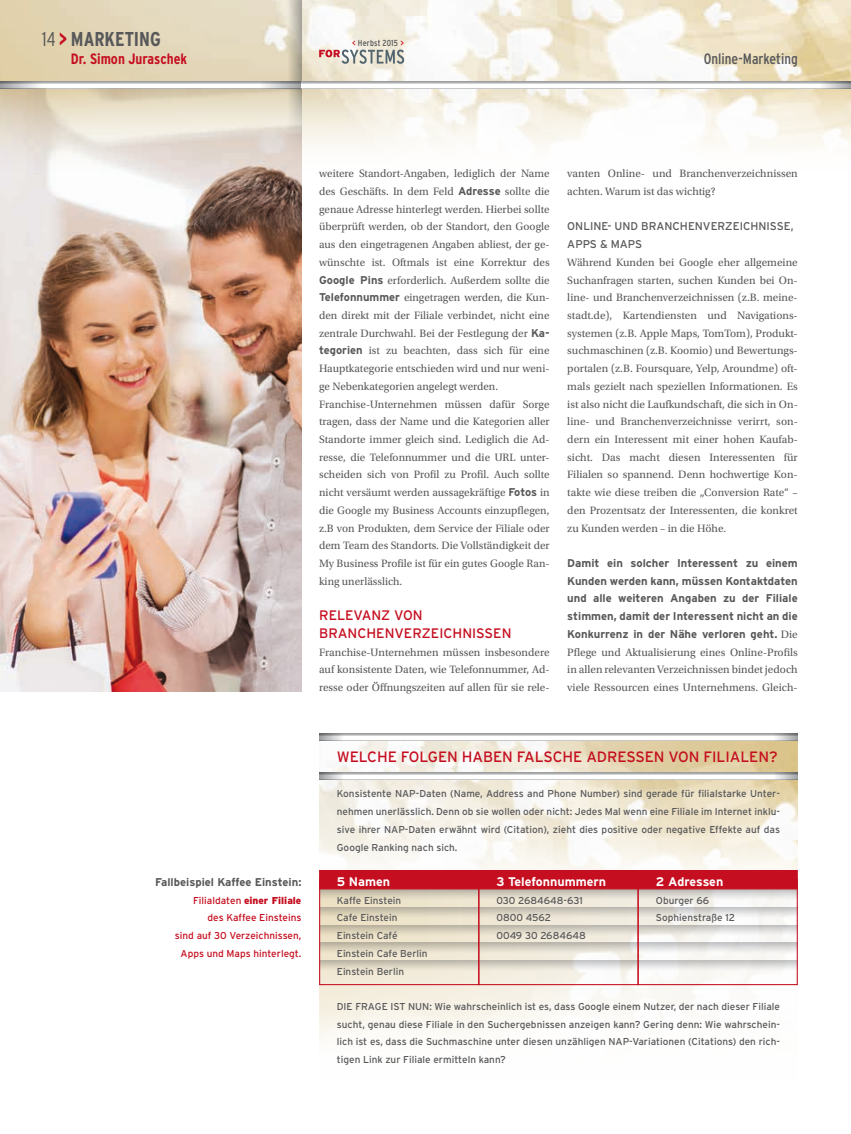
<style>
.page{position:relative;width:851px;height:1134px;background:#fff}
.page>*{position:absolute;margin:0;border:0;box-sizing:border-box;transform-origin:0 0}
.t1{font:700 condensed 20px "Interstate";color:#58585a}
.t2{font:15px "Interstate";letter-spacing:-.005em;color:#c50e1f}
.t3{font:700 condensed 15px "Interstate";color:#c50e1f}
.t4{font:condensed 15px "Interstate";color:#58585a}
.t5{font:13.75px "Interstate";color:#c50e1f}
.t6{font:700 12.5px "Interstate";color:#fff}
.t7{font:11.25px/17.8px "Utopia Std";color:#58585a}
.t8{font:700 11.25px/17.8px "Interstate";color:#58585a;text-align:justify}
.t9{font:11.25px "Interstate";color:#58585a}
.t10{font:10px/17.8px "Interstate";color:#58585a;text-align:justify}
.t11{font:10px "Interstate";color:#c50e1f}
.t12{font:900 10px "Interstate";color:#c50e1f}
.t13{font:condensed 8.75px "Interstate";letter-spacing:.02em;color:#58585a}
.s1{font-weight:300}
.s2{font-size:20.62px;color:#c50e1f}
.s3{font-stretch:normal;color:#c50e1f}
.s4{font-family:"Interstate";font-weight:700}
.s5{font-family:"Utopia Std";font-weight:400}
.s6{font-weight:400}
.s7{font-weight:400;color:#58585a}
.s8{color:#58585a}
</style>
<div class="page">
<img style="left:0;top:0;width:850px;height:177px">
<svg style="left:287px;top:0;width:14px;height:81px"></svg>
<svg style="left:319px;top:50px;width:85px;height:14px"></svg>
<div style="left:25px;top:81px;width:251px;height:8px;background:#fff"></div>
<svg style="left:264px;top:84px;width:37px;height:3px"></svg>
<svg style="left:1px;top:84px;width:37px;height:3px"></svg>
<hr style="left:0;top:81px;width:301px;height:3px;background:#9d9ea0">
<hr style="left:0;top:87px;width:301px;height:2px;background:#9d9ea0">
<div style="left:301px;top:81px;width:549px;height:8px;background:#fff"></div>
<svg style="left:823px;top:84px;width:27px;height:3px"></svg>
<hr style="left:301px;top:81px;width:549px;height:3px;background:#9d9ea0">
<hr style="left:301px;top:87px;width:549px;height:2px;background:#9d9ea0">
<img style="left:0;top:89px;width:301px;height:602px">
<img style="left:319px;top:741px;width:478px;height:200px">
<svg style="left:319px;top:775px;width:25px;height:3px"></svg>
<svg style="left:772px;top:775px;width:25px;height:3px"></svg>
<div style="left:344px;top:772px;width:428px;height:8px;background:#fff"></div>
<hr style="left:319px;top:772px;width:478px;height:3px;background:#9d9ea0">
<hr style="left:319px;top:778px;width:478px;height:2px;background:#9d9ea0">
<svg style="left:319px;top:736px;width:23px;height:3px"></svg>
<svg style="left:776px;top:736px;width:21px;height:3px"></svg>
<hr style="left:319px;top:733px;width:478px;height:3px;background:#9d9ea0">
<hr style="left:319px;top:739px;width:478px;height:2px;background:#9d9ea0">
<svg style="left:321px;top:889px;width:474px;height:11px;background:#d5c9bd"></svg>
<svg style="left:321px;top:907px;width:474px;height:11px;background:#d7d2c5"></svg>
<svg style="left:321px;top:925px;width:474px;height:10px;background:#d5d0c4"></svg>
<svg style="left:321px;top:943px;width:474px;height:10px;background:#d9d5cb"></svg>
<svg style="left:321px;top:960px;width:474px;height:11px;background:#dad6ce"></svg>
<div style="left:637px;top:879px;width:160px;height:106px;border:1px solid #c50e1f"></div>
<div style="left:478px;top:879px;width:160px;height:106px;border:1px solid #c50e1f"></div>
<div style="left:319px;top:879px;width:160px;height:106px;border:1px solid #c50e1f"></div>
<div style="left:319px;top:870px;width:478px;height:19px;background:#c50e1f"></div>
<h1 class="t1" style="left:42px;top:28px;width:120px"><span class="s1">14</span> <span class="s2">&gt;</span> Marketing</h1>
<p class="t13" style="left:352px;top:38px;width:54px"><span class="s3">&lt;</span> Herbst 2015 <span class="s3">&gt;</span></p>
<h2 class="t3" style="left:71px;top:50px;width:118px">Dr. Simon Juraschek</h2>
<h2 class="t4" style="left:703px;top:50px;width:95px">Online-Marketing</h2>
<p class="t7" style="left:319px;top:165px;width:232px">weitere Standort-Angaben, lediglich der Name des Geschäfts. In dem Feld <span class="s4">Adresse</span> sollte die genaue Adresse hinterlegt werden. Hierbei sollte überprüft werden, ob der Standort, den Google aus den eingetragenen Angaben abliest, der ge&shy;wünschte ist. Oftmals ist eine Korrektur des <span class="s4">Google Pins</span> erforderlich. Außerdem sollte die <span class="s4">Telefonnummer</span> eingetragen werden, die Kun&shy;den direkt mit der Filiale verbindet, nicht eine zentrale Durchwahl. Bei der Festlegung der <span class="s4">Ka&shy;tegorien</span> ist zu beachten, dass sich für eine Hauptkategorie entschieden wird und nur weni&shy;ge Nebenkategorien angelegt werden.<br>Franchise-Unternehmen müssen dafür Sorge tragen, dass der Name und die Kategorien aller Standorte immer gleich sind. Lediglich die Ad&shy;resse, die Telefonnummer und die URL unter&shy;scheiden sich von Profil zu Profil. Auch sollte nicht versäumt werden aussagekräftige <span class="s4">Fotos</span> in die Google my Business Accounts einzupflegen, z.B von Produkten, dem Service der Filiale oder dem Team des Standorts. Die Vollständigkeit der My Business Profile ist für ein gutes Google Ran&shy;king unerlässlich.</p>
<p class="t5" style="left:319px;top:608px;width:10px">Relevanz</p>
<p class="t5" style="left:394px;top:608px;width:28px">von</p>
<p class="t5" style="left:319px;top:625px;width:58px">Branchenve</p>
<p class="t5" style="left:412px;top:625px;width:74px">rzeichn issen</p>
<p class="t7" style="left:319px;top:643px;width:232px;text-align:justify">Franchise-Unternehmen müssen insbesondere auf konsistente Daten, wie Telefonnummer, Ad&shy;resse oder Öffnungszeiten auf allen für sie rele-</p>
<p class="t7" style="left:567px;top:165px;width:232px">vanten Online- und Branchenverzeichnissen achten. Warum ist das wichtig?</p>
<p class="t9" style="left:567px;top:220px;width:9px">Onl</p>
<p class="t9" style="left:590px;top:220px;width:99px">ine- und Branchenve</p>
<p class="t9" style="left:717px;top:220px;width:60px">rzeichn isse</p>
<p class="t9" style="left:790px;top:220px;width:4px">,</p>
<p class="t9" style="left:567px;top:238px;width:16px">Apps</p>
<p class="t9" style="left:600px;top:238px;width:28px">&amp; Maps</p>
<p class="t7" style="left:567px;top:253px;width:232px">Während Kunden bei Google eher allgemeine Suchanfragen starten, suchen Kunden bei On&shy;line- und Branchenverzeichnissen (z.B. meine&shy;stadt.de), Kartendiensten und Navigations&shy;systemen (z.B. Apple Maps, TomTom), Produkt&shy;suchmaschinen (z.B. Koomio) und Bewertungs&shy;portalen (z.B. Foursquare, Yelp, Aroundme) oft&shy;mals gezielt nach speziellen Informationen. Es ist also nicht die Laufkundschaft, die sich in On&shy;line- und Branchenverzeichnisse verirrt, son&shy;dern ein Interessent mit einer hohen Kaufab&shy;sicht. Das macht diesen Interessenten für Filialen so spannend. Denn hochwertige Kon&shy;takte wie diese treiben die „Conversion Rate“ – den Prozentsatz der Interessenten, die konkret zu Kunden werden – in die Höhe.</p>
<p class="t8" style="left:567px;top:554px;width:232px">Damit ein solcher I nteressent zu einem Kunden werden kann, müssen Kontaktdaten und alle weiteren Angaben zu der Filiale stimmen, damit der I nteressent nicht an die Konkurrenz in der Nähe verloren geht. <span class="s5">Die</span></p>
<p class="t7" style="left:567px;top:643px;width:232px;text-align:justify">Pflege und Aktualisierung eines Online-Profils in allen relevanten Verzeichnissen bindet jedoch viele Ressourcen eines Unternehmens. Gleich-</p>
<h2 class="t2" style="left:337px;top:748px;width:11px">Wel</h2>
<h2 class="t2" style="left:367px;top:748px;width:159px">che Folgen haben fals</h2>
<h2 class="t2" style="left:552px;top:748px;width:75px">che Adressen</h2>
<h2 class="t2" style="left:668px;top:748px;width:72px">von Filialen</h2>
<h2 class="t2" style="left:768px;top:748px;width:10px">?</h2>
<p class="t10" style="left:337px;top:785px;width:444px">Konsistente NAP-Daten (Name, Address and Phone Number) sind gerade für filialstarke U nter&shy;nehmen unerlässlich. Denn ob sie wollen oder nicht: Jedes Mal wenn eine Filiale im I nternet inklu&shy;sive ihrer NAP-Daten erwähnt wird (Citation), zieht dies positive oder negative Effekte auf das Google Ranking nach sich.</p>
<p class="t8" style="left:155px;top:873px;width:148px">Fallbeispiel Kaffee Einstein:</p>
<p class="t6" style="left:337px;top:874px;width:55px">5 Namen</p>
<p class="t6" style="left:496px;top:874px;width:111px">3 Telefonnummern</p>
<p class="t6" style="left:656px;top:874px;width:69px">2 Adressen</p>
<p class="t12" style="left:193px;top:894px;width:131px"><span class="s6">Filialdaten</span> einer Filiale <span class="s7">K</span></p>
<p class="t10" style="left:343px;top:891px;width:59px">affe Einstein</p>
<p class="t10" style="left:496px;top:891px;width:88px">030 2684648-631</p>
<p class="t10" style="left:656px;top:891px;width:55px">Oburger 66</p>
<p class="t11" style="left:207px;top:912px;width:116px">des Kaffee Einsteins <span class="s8">C</span></p>
<p class="t10" style="left:343px;top:909px;width:56px">afe Einstein</p>
<p class="t10" style="left:496px;top:909px;width:56px">0800 4562</p>
<p class="t10" style="left:656px;top:909px;width:81px">Sophienstraße 12</p>
<p class="t11" style="left:175px;top:930px;width:128px">sind auf 30 Verzeichnissen,</p>
<p class="t10" style="left:337px;top:927px;width:62px">Einstein Café</p>
<p class="t10" style="left:496px;top:927px;width:91px">0049 30 2684648</p>
<p class="t11" style="left:180px;top:948px;width:122px">Apps und Maps hinterlegt.</p>
<p class="t10" style="left:337px;top:944px;width:92px">Einstein Cafe Berlin<br>Einstein Berlin</p>
<p class="t10" style="left:337px;top:997px;width:444px">Die Frage ist n un: Wie wahrscheinlich ist es, dass Google einem Nutzer, der nach dieser Filiale sucht, genau diese Filiale in den Suchergebnissen anzeigen kann? Gering denn: Wie wahrschein&shy;lich ist es, dass die Suchmaschine unter diesen unzähligen NAP-Variationen (Citations) den rich&shy;tigen Link zur Filiale ermitteln kann?</p>
</div>
